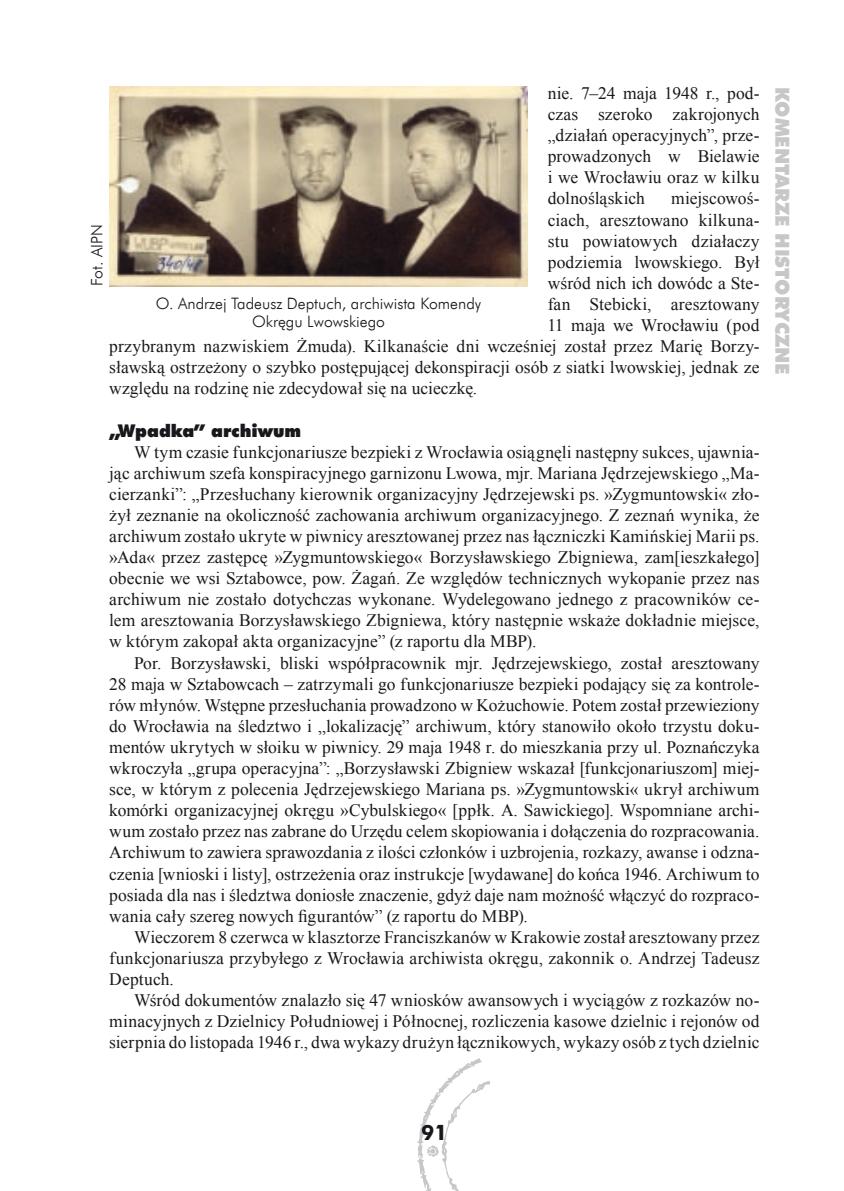
<style>
.page{position:relative;width:844px;height:1191px;background:#fff}
.page>*{position:absolute;margin:0;border:0;box-sizing:border-box;transform-origin:0 0}
.t1{font:700 21px "Futura EU";color:#1a171c}
.t2{font:19.25px "Futura X Blk EU";color:#c6c7c9}
.t3{font:17.5px/21px "Times New Roman";letter-spacing:.005em;color:#1a171c;text-align:justify}
.t4{font:17.5px "Futura X Blk EU";color:#1a171c}
.t5{font:15.75px/18.4px "Futura Lt EU";color:#1a171c;text-align:center}
</style>
<div class="page">
<img style="left:418px;top:1058px;width:72px;height:133px">
<img style="left:109px;top:87px;width:419px;height:199px">
<p class="t3" style="left:547px;top:82px;width:213px">nie. 7–24 maja 1948 r., pod&shy;czas szeroko zakrojonych „działań operacyjnych”, prze&shy;prowadzonych w Bielawie i we Wrocławiu oraz w kilku dolnośląskich</p>
<p class="t3" style="left:670px;top:188px;width:90px">miejscowoś-</p>
<p class="t3" style="left:547px;top:209px;width:213px">ciach, aresztowano kilkuna-</p>
<p class="t3" style="left:547px;top:230px;width:213px">stu powiatowych działaczy</p>
<p class="t3" style="left:547px;top:251px;width:213px">podziemia lwowskiego. Był</p>
<p class="t3" style="left:547px;top:272px;width:213px">wśród nich ich dowódc a Ste-</p>
<p class="t3" style="left:547px;top:293px;width:213px">fan Stebicki, aresztowany</p>
<p class="t3" style="left:547px;top:314px;width:214px">11 maja we Wrocławiu (pod</p>
<p class="t3" style="left:109px;top:335px;width:651px">przybranym nazwiskiem Żmuda). Kilkanaście dni wcześniej został przez Marię Borzy-</p>
<p class="t3" style="left:109px;top:356px;width:651px">sławską ostrzeżony o szybko postępującej dekonspiracji osób z siatki lwowskiej, jednak ze</p>
<p class="t3" style="left:109px;top:378px;width:369px">względu na rodzinę nie zdecydował się na ucieczkę.</p>
<p class="t4" style="left:109px;top:419px;width:193px">„Wpadka” archiwum</p>
<p class="t3" style="left:109px;top:441px;width:651px;text-indent:25px">W tym czasie funkcjonariusze bezpieki z Wrocławia osiągnęli następny sukces, ujawnia&shy;jąc archiwum szefa konspiracyjnego garnizonu Lwowa, mjr. Mariana Jędrzejewskiego „Ma&shy;cierzanki”: „Przesłuchany kierownik organizacyjny Jędrzejewski ps. »Zygmuntowski« zło&shy;żył zeznanie na okoliczność zachowania archiwum organizacyjnego. Z zeznań wynika, że archiwum zostało ukryte w piwnicy aresztowanej przez nas łączniczki Kamińskiej Marii ps. »Ada« przez zastępcę »Zygmuntowskiego« Borzysławskiego Zbigniewa, zam[ieszkałego] obecnie we wsi Sztabowce, pow. Żagań. Ze względów technicznych wykopanie przez nas archiwum nie zostało dotychczas wykonane. Wydelegowano jednego z pracowników ce&shy;lem aresztowania Borzysławskiego Zbigniewa, który następnie wskaże dokładnie miejsce, w którym zakopał akta organizacyjne” (z raportu dla MBP).</p>
<p class="t3" style="left:109px;top:652px;width:651px;text-indent:25px">Por. Borzysławski, bliski współpracownik mjr. Jędrzejewskiego, został aresztowany 28 maja w Sztabowcach – zatrzymali go funkcjonariusze bezpieki podający się za kontrole&shy;rów młynów. Wstępne przesłuchania prowadzono w Kożuchowie. Potem został przewieziony do Wrocławia na śledztwo i „lokalizację” archiwum, który stanowiło około trzystu doku&shy;mentów ukrytych w słoiku w piwnicy. 29 maja 1948 r. do mieszkania przy ul. Poznańczyka wkroczyła „grupa operacyjna”: „Borzysławski Zbigniew wskazał [funkcjonariuszom] miej&shy;sce, w którym z polecenia Jędrzejewskiego Mariana ps. »Zygmuntowski« ukrył archiwum komórki organizacyjnej okręgu »Cybulskiego« [ppłk. A. Sawickiego]. Wspomniane archi&shy;wum zostało przez nas zabrane do Urzędu celem skopiowania i dołączenia do rozpracowania.<br>Archiwum to zawiera sprawozdania z ilości członków i uzbrojenia, rozkazy, awanse i odzna&shy;czenia [wnioski i listy], ostrzeżenia oraz instrukcje [wydawane] do końca 1946. Archiwum to posiada dla nas i śledztwa doniosłe znaczenie, gdyż daje nam możność włączyć do rozpraco&shy;wania cały szereg nowych figurantów” (z raportu do MBP).</p>
<p class="t3" style="left:109px;top:926px;width:651px;text-indent:25px">Wieczorem 8 czerwca w klasztorze Franciszkanów w Krakowie został aresztowany przez funkcjonariusza przybyłego z Wrocławia archiwista okręgu, zakonnik o. Andrzej Tadeusz Deptuch.</p>
<p class="t3" style="left:109px;top:989px;width:651px;text-indent:25px">Wśród dokumentów znalazło się 47 wniosków awansowych i wyciągów z rozkazów no&shy;minacyjnych z Dzielnicy Południowej i Północnej, rozliczenia kasowe dzielnic i rejonów od sierpnia do listopada 1946 r., dwa wykazy drużyn łącznikowych, wykazy osób z tych dzielnic</p>
<p class="t5" style="left:88px;top:286px;width:63px;rotate:-90deg">Fot. AIPN</p>
<p class="t5" style="left:156px;top:294px;width:327px">O. Andrzej Tadeusz Deptuch, archiwista Komendy<br>Okręgu Lwowskiego</p>
<p class="t2" style="left:794px;top:87px;width:287px;rotate:90deg">komentarze hi-sto-rycz-ne</p>
<p class="t1" style="left:421px;top:1119px;width:12px">91</p>
</div>
